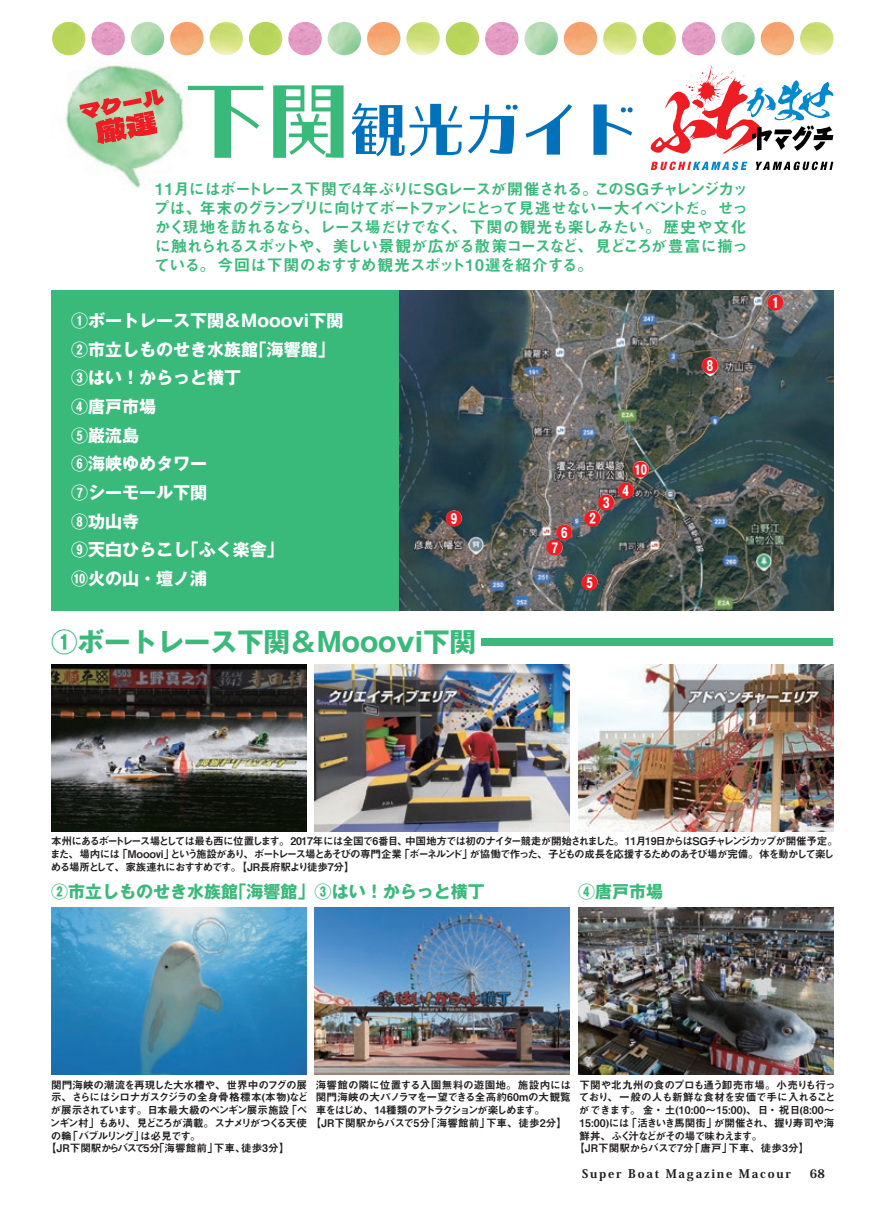
<style>
.page{position:relative;width:893px;height:1208px;background:#fff}
.page>*{position:absolute;margin:0;border:0;box-sizing:border-box;transform-origin:0 0}
.t1{font:700 26.55px "Gothic MB101 Pro";color:#39b97a}
.t2{font:700 16.95px/28.7px "Gothic MB101 Pro";color:#fff}
.t3{font:700 16.95px "Gothic MB101 Pro";color:#39b97a}
.t4{font:700 16.95px "Gothic MB101 Pro";color:#ee1d23}
.t5{font:15.9px/19.2px "Midashi Go Pro MB31";letter-spacing:-.05em;color:#39b97a}
.t6{font:15.9px "Midashi Go Pro MB31";letter-spacing:-.08em;color:#39b97a}
.t7{font:15.9px "Midashi Go Pro MB31";letter-spacing:.04em;color:#39b97a}
.t8{font:15.9px "Midashi Go Pro MB31";letter-spacing:-.11em;color:#39b97a}
.t9{font:800 11.7px "Koz Min Pro";letter-spacing:.15em;color:#231f20}
.t10{font:10.65px/12.8px "Midashi Go Pro MB31";letter-spacing:-.025em;color:#231f20;text-align:right}
.t11{font:10.65px/12.8px "Midashi Go Pro MB31";letter-spacing:-.12em;color:#231f20}
.t12{font:10.65px "Midashi Go Pro MB31";letter-spacing:-.065em;color:#231f20}
.t13{font:10.65px "Midashi Go Pro MB31";letter-spacing:-.105em;color:#231f20}
.t14{font:10.65px "Midashi Go Pro MB31";letter-spacing:-.1em;color:#231f20}
.t15{font:10.65px "Midashi Go Pro MB31";letter-spacing:-.01em;color:#231f20}
.t16{font:10.65px "Midashi Go Pro MB31";letter-spacing:-.15em;color:#231f20}
.t17{font:10.65px "Midashi Go Pro MB31";letter-spacing:-.13em;color:#231f20}
.t18{font:10.65px "Midashi Go Pro MB31";letter-spacing:-.085em;color:#231f20}
.t19{font:10.65px "Midashi Go Pro MB31";letter-spacing:-.005em;color:#231f20}
.t20{font:10.65px "Midashi Go Pro MB31";letter-spacing:-.115em;color:#231f20}
.t21{font:10.65px "Midashi Go Pro MB31";letter-spacing:-.015em;color:#231f20}
.t22{font:10.65px "Midashi Go Pro MB31";letter-spacing:-.03em;color:#231f20}
</style>
<div class="page">
<div style="left:51px;top:290px;width:349px;height:320px;background:#39b97a"></div>
<img style="left:400px;top:290px;width:433px;height:320px">
<img style="left:315px;top:664px;width:255px;height:167px">
<img style="left:315px;top:907px;width:255px;height:167px">
<img style="left:51px;top:664px;width:255px;height:167px">
<img style="left:51px;top:907px;width:255px;height:167px">
<img style="left:578px;top:664px;width:255px;height:167px">
<img style="left:578px;top:907px;width:255px;height:167px">
<svg style="left:352px;top:103px;width:281px;height:53px"></svg>
<svg style="left:198px;top:85px;width:146px;height:73px"></svg>
<div style="left:768px;top:294px;width:15px;height:16px;background:#fff;border-radius:50%"></div>
<div style="left:702px;top:357px;width:16px;height:16px;background:#fff;border-radius:50%"></div>
<div style="left:618px;top:482px;width:16px;height:16px;background:#fff;border-radius:50%"></div>
<div style="left:599px;top:494px;width:15px;height:16px;background:#fff;border-radius:50%"></div>
<div style="left:585px;top:510px;width:15px;height:16px;background:#fff;border-radius:50%"></div>
<div style="left:556px;top:524px;width:16px;height:16px;background:#fff;border-radius:50%"></div>
<div style="left:547px;top:540px;width:16px;height:15px;background:#fff;border-radius:50%"></div>
<div style="left:582px;top:574px;width:16px;height:16px;background:#fff;border-radius:50%"></div>
<div style="left:446px;top:510px;width:16px;height:16px;background:#fff;border-radius:50%"></div>
<svg style="left:651px;top:161px;width:96px;height:9px"></svg>
<svg style="left:756px;top:161px;width:77px;height:9px"></svg>
<svg style="left:651px;top:66px;width:182px;height:88px"></svg>
<img style="left:52px;top:22px;width:33px;height:33px;border-radius:17px">
<img style="left:446px;top:22px;width:33px;height:33px;border-radius:17px">
<img style="left:249px;top:22px;width:33px;height:33px;border-radius:17px">
<img style="left:643px;top:22px;width:33px;height:33px;border-radius:17px">
<img style="left:91px;top:22px;width:34px;height:33px;border-radius:17px">
<img style="left:485px;top:22px;width:33px;height:33px;border-radius:17px">
<img style="left:288px;top:22px;width:34px;height:33px;border-radius:17px">
<img style="left:682px;top:22px;width:33px;height:33px;border-radius:17px">
<img style="left:170px;top:22px;width:34px;height:33px;border-radius:17px">
<img style="left:564px;top:22px;width:33px;height:33px;border-radius:17px">
<img style="left:367px;top:22px;width:33px;height:33px;border-radius:17px">
<img style="left:761px;top:22px;width:33px;height:33px;border-radius:17px">
<img style="left:210px;top:22px;width:33px;height:33px;border-radius:17px">
<img style="left:603px;top:22px;width:34px;height:33px;border-radius:17px">
<img style="left:406px;top:22px;width:34px;height:33px;border-radius:17px">
<img style="left:800px;top:22px;width:33px;height:33px;border-radius:17px">
<img style="left:131px;top:22px;width:33px;height:33px;border-radius:17px">
<img style="left:524px;top:22px;width:34px;height:33px;border-radius:17px">
<img style="left:63px;top:54px;width:135px;height:135px">
<img style="left:328px;top:22px;width:33px;height:33px;border-radius:17px">
<img style="left:721px;top:22px;width:34px;height:33px;border-radius:17px">
<div style="left:482px;top:638px;width:351px;height:8px;background:#39b97a"></div>
<svg style="left:79px;top:89px;width:85px;height:55px;background:#c68d77"></svg>
<svg style="left:633px;top:461px;width:16px;height:16px"></svg>
<h3 class="t5" style="left:155px;top:177px;width:444px">11月にはボートレース下関で4年ぶりにSGレースが開催される。</h3>
<h3 class="t6" style="left:154px;top:195px;width:596px">プは、年末のグランプリに向けてボートファンにとって見逃せない一大イベントだ。せっ</h3>
<h3 class="t7" style="left:451px;top:214px;width:296px">、下関の観光も楽しみたい。歴史や文化</h3>
<h3 class="t8" style="left:594px;top:176px;width:156px">このSGチャレンジカッ</h3>
<h3 class="t5" style="left:154px;top:216px;width:595px">かく現地を訪れるなら、レース場だけでなく<br>に触れられるスポットや、美しい景観が広がる散策コースなど、見どころが豊富に揃っている。今回は下関のおすすめ観光スポット10選を紹介する。</h3>
<h2 class="t2" style="left:250px;top:304px;width:95px;text-indent:-179px">①ボートレース下関＆Mooovi下関「海響館「</h2>
<h2 class="t2" style="left:71px;top:333px;width:189px">②市立しものせき水族館</h2>
<h2 class="t2" style="left:71px;top:361px;width:172px">③はい！からっと横丁</h2>
<h2 class="t2" style="left:71px;top:390px;width:87px">④唐戸市場</h2>
<h2 class="t2" style="left:71px;top:419px;width:70px">⑤巌流島</h2>
<h2 class="t2" style="left:71px;top:447px;width:138px">⑥海峡ゆめタワー</h2>
<h2 class="t2" style="left:71px;top:476px;width:138px">⑦シーモール下関</h2>
<h2 class="t2" style="left:71px;top:505px;width:70px">⑧功山寺</h2>
<h2 class="t2" style="left:182px;top:533px;width:104px">「ふく楽舎「</h2>
<h2 class="t2" style="left:71px;top:533px;width:138px">⑨天白ひらこし⑩火の山・壇ノ浦</h2>
<h2 class="t4" style="left:446px;top:504px;width:19px">9</h2>
<h1 class="t1" style="left:51px;top:619px;width:427px">①ボートレース下関＆Mooovi下関</h1>
<h2 class="t4" style="left:556px;top:518px;width:19px">6</h2>
<h2 class="t4" style="left:546px;top:533px;width:19px">7</h2>
<h2 class="t4" style="left:617px;top:476px;width:19px">4</h2>
<h2 class="t4" style="left:598px;top:488px;width:19px">3</h2>
<h2 class="t4" style="left:584px;top:504px;width:19px">2</h2>
<h2 class="t4" style="left:581px;top:568px;width:19px">5</h2>
<h2 class="t4" style="left:701px;top:351px;width:19px">8</h2>
<h2 class="t4" style="left:767px;top:288px;width:19px">1</h2>
<p class="t13" style="left:405px;top:832px;width:434px">中国地方では初のナイター競走が開始されました。11月19日からはSGチャレンジカップが開催予定。</p>
<p class="t14" style="left:51px;top:832px;width:358px">本州にあるボートレース場としては最も西に位置します。2017年には全国で6番目、</p>
<p class="t11" style="left:470px;top:846px;width:366px">が協働で作った、子どもの成長を応援するためのあそび場が完備。体を動かして楽し</p>
<p class="t16" style="left:170px;top:845px;width:233px">という施設があり、ボートレース場とあそびの専門企業</p>
<p class="t12" style="left:399px;top:845px;width:75px">「ボーネルンド」</p>
<p class="t12" style="left:117px;top:845px;width:59px">「Mooovi」</p>
<p class="t11" style="left:50px;top:846px;width:306px">また、場内には<br>める場所として、家族連れにおすすめです。【JR長府駅より徒歩分7 【</p>
<h2 class="t3" style="left:230px;top:877px;width:257px">「海響館」③はい！からっと横丁</h2>
<h2 class="t3" style="left:51px;top:877px;width:189px">②市立しものせき水族館</h2>
<h2 class="t3" style="left:578px;top:877px;width:87px">④唐戸市場</h2>
<p class="t10" style="left:51px;top:1077px;width:259px">関門海峡の潮流を再現した大水槽や、世界中のフグの展示、さらにはシロナガスクジラの全身骨格標本(本物)など「ペ</p>
<p class="t19" style="left:316px;top:1076px;width:257px">海響館の隣に位置する入園無料の遊園地。施設内には</p>
<p class="t15" style="left:316px;top:1089px;width:257px">関門海峡の大パノラマを一望できる全高約60mの大観覧</p>
<p class="t17" style="left:316px;top:1101px;width:231px">車をはじめ、 14種類のアトラクションが楽しめます。</p>
<p class="t12" style="left:486px;top:1114px;width:83px">下車、徒歩分2 【</p>
<p class="t18" style="left:50px;top:1101px;width:240px">が展示されています。日本最大級のペンギン展示施設</p>
<p class="t11" style="left:50px;top:1115px;width:382px">ンギン村」もあり、見どころが満載。スナメリがつくる天使【JR下関駅からバスで分5</p>
<p class="t12" style="left:140px;top:1127px;width:62px">は必見です。</p>
<p class="t12" style="left:426px;top:1114px;width:66px">「海響館前」</p>
<p class="t12" style="left:68px;top:1127px;width:79px">「バブルリング」</p>
<p class="t12" style="left:51px;top:1127px;width:22px">の輪</p>
<p class="t22" style="left:46px;top:1140px;width:101px">【JR下関駅からバスで</p>
<p class="t12" style="left:241px;top:1140px;width:50px">徒歩分3 【</p>
<p class="t12" style="left:144px;top:1140px;width:76px">「分5 海響館前」</p>
<p class="t12" style="left:214px;top:1140px;width:33px">下車、</p>
<p class="t10" style="left:579px;top:1077px;width:259px">下関や北九州の食のプロも通う卸売市場。小売りも行っており、一般の人も新鮮な食材を安価で手に入れることができます。金・土(10:00〜15:00)、日・祝日)8:00〜が開催され、握り寿司や海</p>
<p class="t11" style="left:627px;top:1115px;width:92px">「活きいき馬関街」</p>
<p class="t12" style="left:579px;top:1114px;width:52px">15:00)には</p>
<p class="t20" style="left:579px;top:1127px;width:185px">鮮丼、ふく汁などがその場で味わえます。</p>
<p class="t12" style="left:728px;top:1140px;width:83px">下車、徒歩分3 【</p>
<p class="t21" style="left:574px;top:1140px;width:121px">【JR下関駅からバスで分7</p>
<p class="t12" style="left:690px;top:1140px;width:44px">「唐戸」</p>
<p class="t9" style="left:582px;top:1165px;width:41px">Super</p>
<p class="t9" style="left:628px;top:1165px;width:32px">Boat</p>
<p class="t9" style="left:666px;top:1165px;width:68px">Magazine</p>
<p class="t9" style="left:739px;top:1165px;width:53px">Macour</p>
<p class="t9" style="left:810px;top:1165px;width:17px">68</p>
</div>
